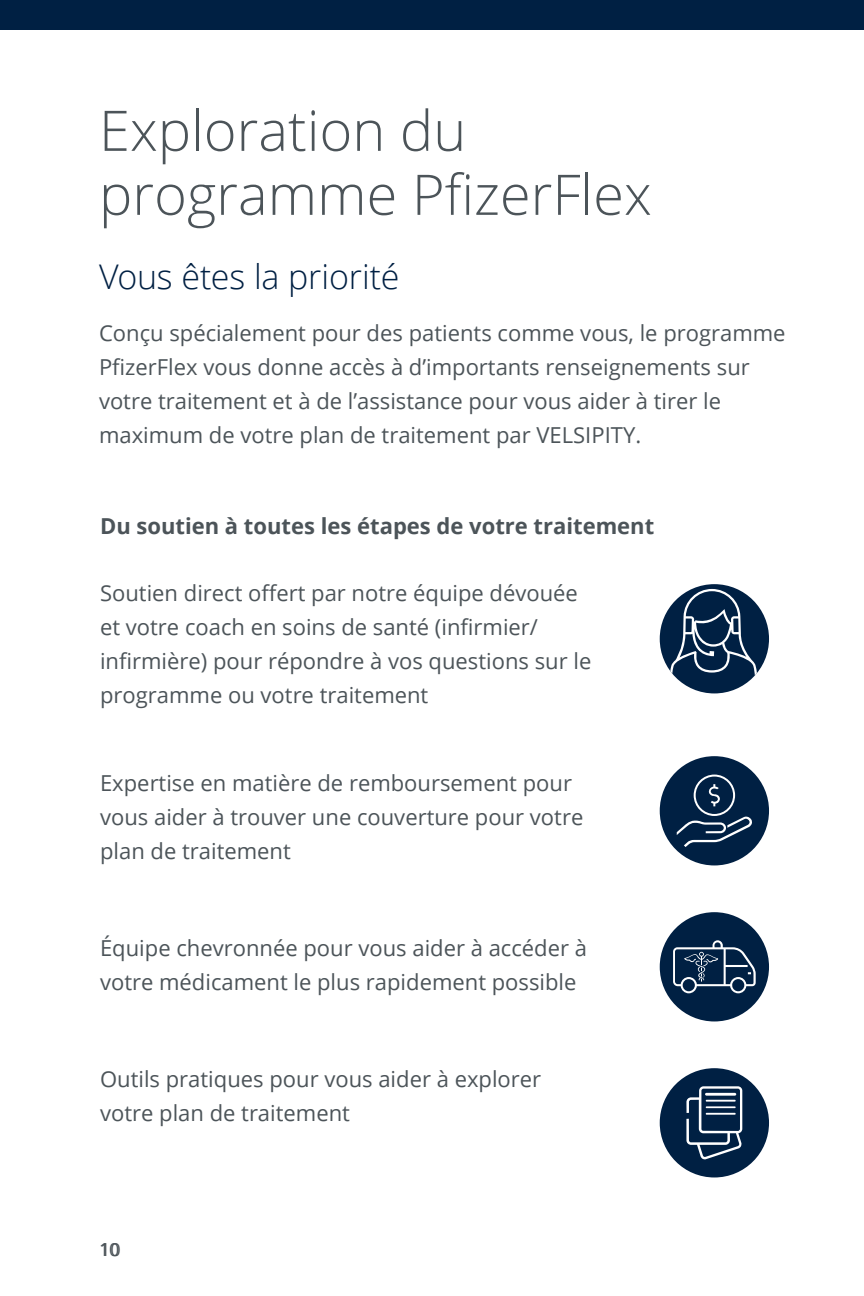
<style>
.page{position:relative;width:864px;height:1296px;background:#fff}
.page>*{position:absolute;margin:0;border:0;box-sizing:border-box;transform-origin:0 0}
.t1{font:300 56px/64px "Open Sans";color:#4c5459}
.t2{font:300 34px "Open Sans";letter-spacing:-.005em;color:#002043}
.t3{font:22px/34px "Open Sans";color:#4c5459}
.t4{font:700 22px "Open Sans";color:#4c5459}
.t5{font:18px "Open Sans";color:#4c5459}
</style>
<div class="page">
<div style="left:0;top:0;width:864px;height:29px;background:#002043"></div>
<div style="left:660px;top:584px;width:109px;height:109px;background:#002043;border-radius:50%"></div>
<svg style="left:670px;top:589px;width:87px;height:87px"></svg>
<div style="left:660px;top:756px;width:109px;height:109px;background:#002043;border-radius:50%"></div>
<svg style="left:677px;top:775px;width:75px;height:72px"></svg>
<div style="left:660px;top:912px;width:109px;height:109px;background:#002043;border-radius:50%"></div>
<svg style="left:673px;top:940px;width:83px;height:53px"></svg>
<div style="left:660px;top:1068px;width:109px;height:109px;background:#002043;border-radius:50%"></div>
<svg style="left:686px;top:1086px;width:56px;height:73px"></svg>
<p class="t1" style="left:99px;top:97px;width:554px">Exploration du programme PfizerFlex</p>
<p class="t2" style="left:99px;top:253px;width:302px">Vous êtes la priorité</p>
<p class="t3" style="left:99px;top:315px;width:688px">Conçu spécialement pour des patients comme vous, le programme PfizerFlex vous donne accès à d’importants renseignements sur votre traitement et à de l’assistance pour vous aider à tirer le maximum de votre plan de traitement par VELSIPITY.</p>
<p class="t4" style="left:100px;top:510px;width:556px">Du soutien à toutes les étapes de votre traitement</p>
<p class="t3" style="left:100px;top:575px;width:493px">Soutien direct offert par notre équipe dévouée et votre coach en soins de santé (infirmier/ infirmière) pour répondre à vos questions sur le programme ou votre traitement</p>
<p class="t3" style="left:100px;top:765px;width:485px">Expertise en matière de remboursement pour vous aider à trouver une couverture pour votre plan de traitement</p>
<p class="t3" style="left:100px;top:930px;width:488px">Équipe chevronnée pour vous aider à accéder à votre médicament le plus rapidement possible</p>
<p class="t3" style="left:100px;top:1061px;width:443px">Outils pratiques pour vous aider à explorer votre plan de traitement</p>
<p class="t5" style="left:99px;top:1237px;width:22px">10</p>
</div>
